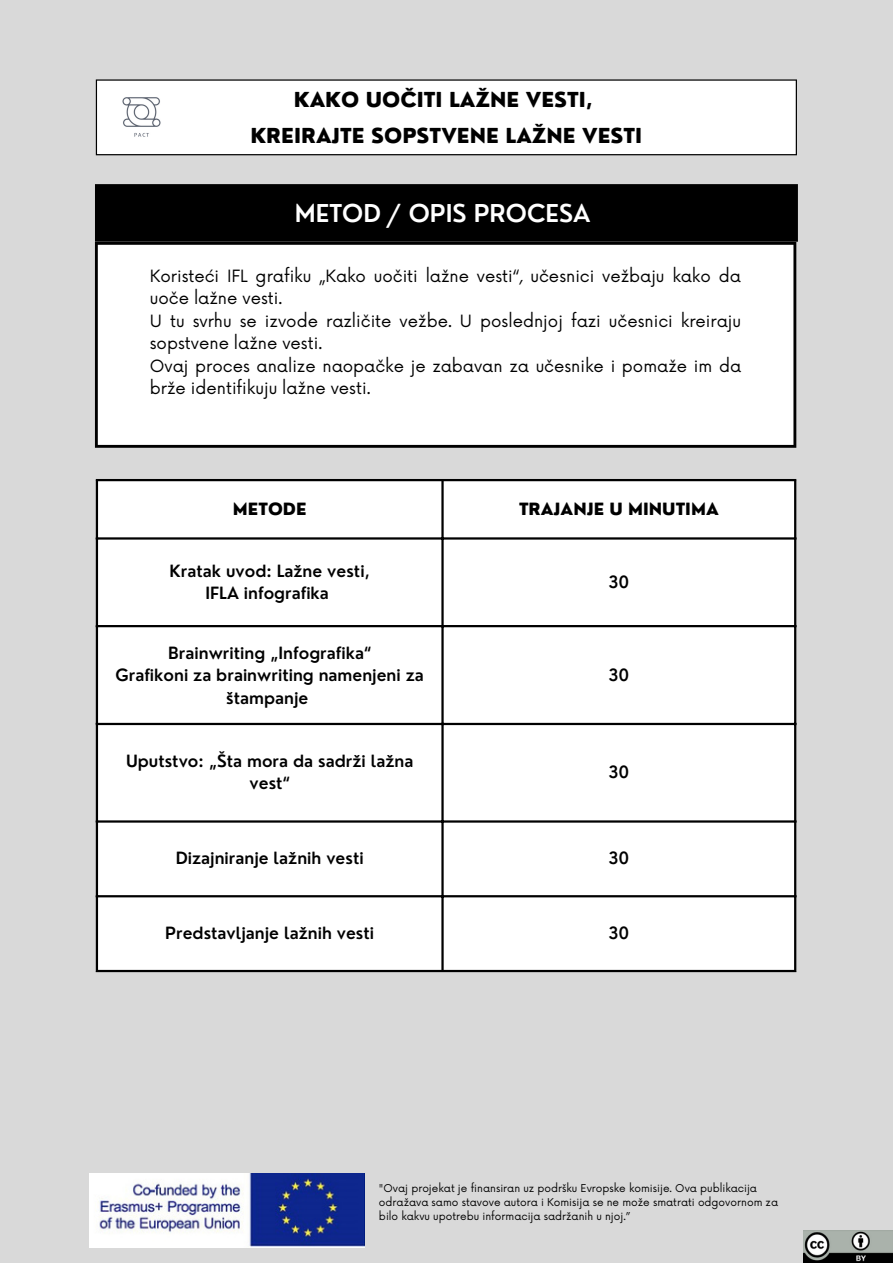
<style>
.page{position:relative;width:893px;height:1264px;background:#fff}
.page>*{position:absolute;margin:0;border:0;box-sizing:border-box;transform-origin:0 0}
.t1{font:600 24px "Nourd";color:#fff}
.t2{font:800 20.1px/36px "Nourd";color:#000;text-align:center}
.t3{font:16.5px/22.5px "Now";color:#000}
.t4{font:600 16.5px/22.5px "Nourd";color:#000;text-align:center}
.t5{font:800 16.5px "Nourd";color:#000}
.t6{font:10.5px/14px "Now";color:#000}
</style>
<div class="page">
<div style="left:0;top:0;width:892px;height:1262px;background:#d9d9d9"></div>
<div style="left:96px;top:80px;width:700px;height:75px;background:#fff"></div>
<hr style="left:96px;top:81px;width:1px;height:73px;background:#000">
<hr style="left:795px;top:81px;width:1px;height:73px;background:#000">
<hr style="left:97px;top:154px;width:698px;height:1px;background:#000">
<hr style="left:97px;top:79px;width:698px;height:2px;background:#000">
<img style="left:122px;top:97px;width:39px;height:40px">
<img style="left:89px;top:1173px;width:276px;height:74px">
<div style="left:98px;top:481px;width:696px;height:488px;background:#fff"></div>
<hr style="left:96px;top:481px;width:2px;height:488px;background:#000">
<hr style="left:441px;top:481px;width:2px;height:488px;background:#000">
<hr style="left:794px;top:481px;width:2px;height:488px;background:#000">
<hr style="left:96px;top:479px;width:700px;height:2px;background:#000">
<hr style="left:96px;top:537px;width:700px;height:2px;background:#000">
<hr style="left:96px;top:625px;width:700px;height:2px;background:#000">
<hr style="left:96px;top:722px;width:700px;height:3px;background:#000">
<hr style="left:96px;top:820px;width:700px;height:2px;background:#000">
<hr style="left:96px;top:895px;width:700px;height:2px;background:#000">
<hr style="left:96px;top:969px;width:700px;height:3px;background:#000">
<div style="left:96px;top:186px;width:700px;height:54px;background:#000"></div>
<hr style="left:95px;top:187px;width:3px;height:51px;background:#000">
<hr style="left:794px;top:187px;width:3px;height:51px;background:#000">
<svg style="left:98px;top:240px;width:695px;height:2px"></svg>
<hr style="left:98px;top:184px;width:696px;height:3px;background:#000">
<div style="left:96px;top:243px;width:698px;height:203px;background:#fff"></div>
<hr style="left:95px;top:245px;width:3px;height:200px;background:#000">
<hr style="left:793px;top:245px;width:3px;height:200px;background:#000">
<hr style="left:98px;top:445px;width:695px;height:3px;background:#000">
<svg style="left:793px;top:238px;width:4px;height:7px"></svg>
<svg style="left:95px;top:238px;width:3px;height:7px"></svg>
<hr style="left:98px;top:242px;width:695px;height:3px;background:#000">
<img style="left:803px;top:1230px;width:89px;height:32px">
<p class="t2" style="left:250px;top:82px;width:393px">KAKO UOČITI LAŽNE VESTI,<br>KREIRAJTE SOPSTVENE LAŽNE VESTI</p>
<h1 class="t1" style="left:295px;top:198px;width:297px">METOD / OPIS PROCESA</h1>
<p class="t3" style="left:150px;top:265px;width:592px">Koristeći IFL grafiku „Kako uočiti lažne vesti“, učesnici vežbaju kako da uoče lažne vesti.<br>U tu svrhu se izvode različite vežbe. U poslednjoj fazi učesnici kreiraju sopstvene lažne vesti.<br>Ovaj proces analize naopačke je zabavan za učesnike i pomaže im da brže identifikuju lažne vesti.</p>
<p class="t5" style="left:233px;top:498px;width:75px">METODE</p>
<p class="t5" style="left:519px;top:498px;width:201px">TRAJANJE U MINUTIMA</p>
<p class="t4" style="left:169px;top:559px;width:202px">Kratak uvod: Lažne vesti,<br>IFLA infografika</p>
<p class="t4" style="left:608px;top:570px;width:22px">30</p>
<p class="t4" style="left:116px;top:641px;width:310px">Brainwriting „Infografika“<br>Grafikoni za brainwriting namenjeni za štampanje</p>
<p class="t4" style="left:126px;top:749px;width:289px">Uputstvo: „Šta mora da sadrži lažna vest“</p>
<p class="t4" style="left:608px;top:663px;width:22px">30</p>
<p class="t4" style="left:608px;top:760px;width:22px">30</p>
<p class="t4" style="left:176px;top:846px;width:189px">Dizajniranje lažnih vesti</p>
<p class="t4" style="left:608px;top:846px;width:22px">30</p>
<p class="t4" style="left:165px;top:921px;width:210px">Predstavljanje lažnih vesti</p>
<p class="t4" style="left:608px;top:921px;width:22px">30</p>
<p class="t6" style="left:379px;top:1182px;width:400px">"Ovaj projekat je finansiran uz podršku Evropske komisije. Ova publikacija odražava samo stavove autora i Komisija se ne može smatrati odgovornom za bilo kakvu upotrebu informacija sadržanih u njoj.”</p>
</div>
